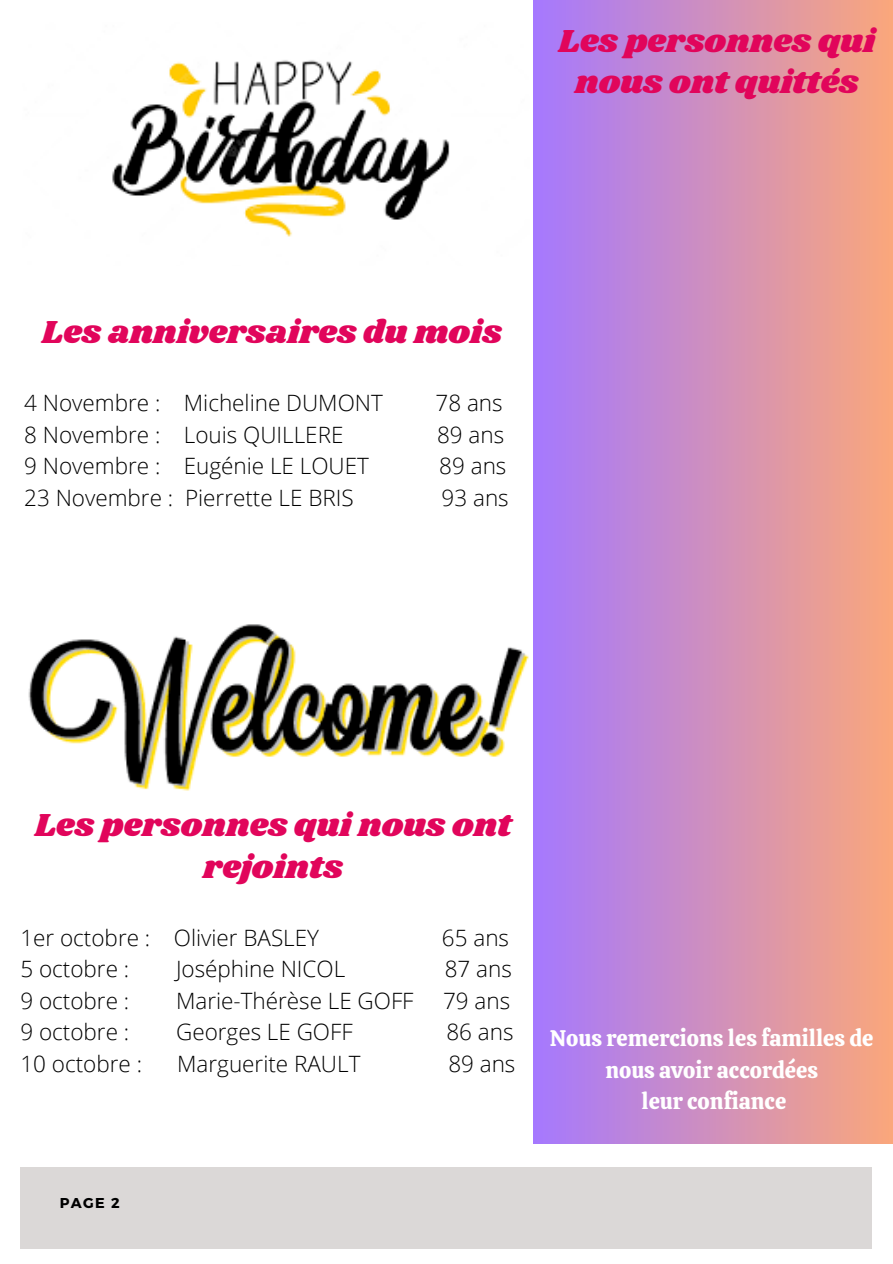
<style>
.page{position:relative;width:893px;height:1264px;background:#fff}
.page>*{position:absolute;margin:0;border:0;box-sizing:border-box;transform-origin:0 0}
.t1{font:33px/41.5px "Shrikhand";color:#e1055b;text-align:center}
.t2{font:300 22.5px "Open Sans";color:#000}
.t3{font:22.5px "Calistoga";color:#fff}
.t4{font:700 14.25px "Montserrat";color:#000}
</style>
<div class="page">
<div style="left:20px;top:1167px;width:851px;height:81px;background:#dbd8d7"></div>
<div style="left:533px;top:0;width:359px;height:1143px;background:linear-gradient(to right,#a578ff,#faa77b)"></div>
<img style="left:112px;top:60px;width:338px;height:177px">
<img style="left:28px;top:624px;width:501px;height:167px">
<p class="t1" style="left:558px;top:21px;width:318px">Les personnes qui nous ont quittés</p>
<p class="t1" style="left:42px;top:312px;width:461px">Les anniversaires du mois</p>
<p class="t2" style="left:24px;top:387px;width:360px">4 Novembre : Micheline DUMONT</p>
<p class="t2" style="left:435px;top:387px;width:69px">78 ans</p>
<p class="t2" style="left:24px;top:419px;width:321px">8 Novembre : Louis QUILLERE</p>
<p class="t2" style="left:437px;top:419px;width:69px">89 ans</p>
<p class="t2" style="left:24px;top:450px;width:346px">9 Novembre : Eugénie LE LOUET</p>
<p class="t2" style="left:439px;top:450px;width:69px">89 ans</p>
<p class="t2" style="left:24px;top:481px;width:331px">23 Novembre : Pierrette LE BRIS</p>
<p class="t2" style="left:441px;top:481px;width:69px">93 ans</p>
<p class="t1" style="left:35px;top:805px;width:478px">Les personnes qui nous ont rejoints</p>
<p class="t2" style="left:20px;top:921px;width:300px">1er octobre : Olivier BASLEY</p>
<p class="t2" style="left:442px;top:921px;width:69px">65 ans</p>
<p class="t2" style="left:20px;top:953px;width:110px">5 octobre :</p>
<p class="t2" style="left:176px;top:953px;width:171px">Joséphine NICOL</p>
<p class="t2" style="left:445px;top:953px;width:69px">87 ans</p>
<p class="t2" style="left:20px;top:984px;width:110px">9 octobre :</p>
<p class="t2" style="left:176px;top:984px;width:239px">Marie-Thérèse LE GOFF</p>
<p class="t2" style="left:443px;top:984px;width:69px">79 ans</p>
<p class="t2" style="left:20px;top:1016px;width:110px">9 octobre :</p>
<p class="t2" style="left:176px;top:1016px;width:178px">Georges LE GOFF</p>
<p class="t2" style="left:446px;top:1016px;width:69px">86 ans</p>
<p class="t2" style="left:20px;top:1047px;width:123px">10 octobre :</p>
<p class="t2" style="left:177px;top:1047px;width:185px">Marguerite RAULT</p>
<p class="t2" style="left:448px;top:1047px;width:69px">89 ans</p>
<p class="t4" style="left:60px;top:1193px;width:61px">PAGE 2</p>
<p class="t3" style="left:550px;top:1023px;width:325px">Nous remercions les familles de</p>
<p class="t3" style="left:605px;top:1055px;width:214px">nous avoir accordées</p>
<p class="t3" style="left:641px;top:1086px;width:146px">leur confiance</p>
</div>
